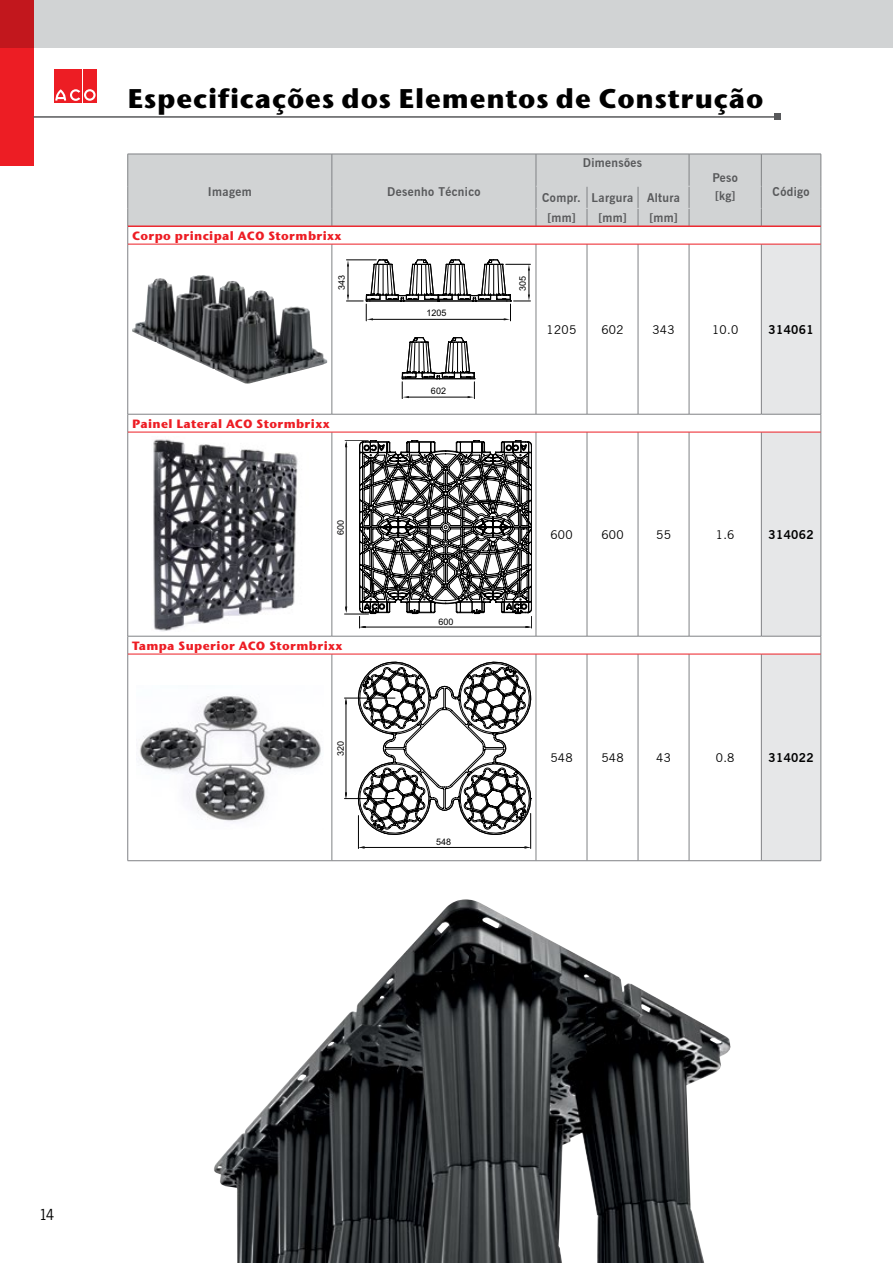
<style>
.page{position:relative;width:893px;height:1263px;background:#fff}
.page>*{position:absolute;margin:0;border:0;box-sizing:border-box;transform-origin:0 0}
.t1{font:700 27px "Stone Sans ITC Pro";letter-spacing:.03em;color:#000}
.t2{font:16.5px "News Gothic TOT";color:#000}
.t3{font:700 12px "Stone Sans ITC Pro";letter-spacing:.03em;color:#ed1d24}
.t4{font:700 12px "News Gothic BT";letter-spacing:.03em;color:#58595b}
.t5{font:12px "News Gothic BT";letter-spacing:.025em;color:#000}
.t6{font:700 12px "News Gothic BT";letter-spacing:.025em;color:#000}
.t7{font:9px "Arial";color:#000}
</style>
<div class="page">
<img style="left:214px;top:899px;width:517px;height:364px">
<svg style="left:127px;top:154px;width:695px;height:707px"></svg>
<div style="left:0;top:0;width:893px;height:47px;background:#d1d3d4"></div>
<svg style="left:0;top:0;width:34px;height:166px;background:#e01b21"></svg>
<div style="left:54px;top:69px;width:13px;height:33px;background:#ed1d24"></div>
<div style="left:69px;top:69px;width:13px;height:33px;background:#ed1d24"></div>
<div style="left:83px;top:69px;width:14px;height:33px;background:#ed1d24"></div>
<svg style="left:55px;top:89px;width:41px;height:12px"></svg>
<hr style="left:34px;top:116px;width:743px;height:2px;background:#58595b">
<svg style="left:774px;top:114px;width:6px;height:6px"></svg>
<h1 class="t1" style="left:128px;top:81px;width:637px">Especificações dos Elementos de Construção</h1>
<p class="t4" style="left:208px;top:185px;width:45px">Imagem</p>
<p class="t4" style="left:387px;top:185px;width:95px">Desenho Técnico</p>
<p class="t3" style="left:132px;top:228px;width:211px">Corpo principal ACO Stormbrixx</p>
<p class="t7" style="left:336px;top:290px;width:17px;rotate:-90deg">343</p>
<p class="t3" style="left:132px;top:415px;width:199px">Painel Lateral ACO Stormbrixx</p>
<p class="t7" style="left:427px;top:307px;width:22px">1205</p>
<p class="t7" style="left:431px;top:385px;width:17px">602</p>
<p class="t4" style="left:583px;top:156px;width:61px">Dimensões</p>
<p class="t4" style="left:712px;top:170px;width:27px">Peso</p>
<p class="t4" style="left:542px;top:190px;width:139px">Compr. Largura Altura</p>
<p class="t4" style="left:715px;top:188px;width:22px">[kg]</p>
<p class="t4" style="left:547px;top:210px;width:30px">[mm]</p>
<p class="t4" style="left:598px;top:210px;width:30px">[mm]</p>
<p class="t4" style="left:649px;top:210px;width:30px">[mm]</p>
<p class="t4" style="left:773px;top:185px;width:38px">Código</p>
<p class="t7" style="left:517px;top:291px;width:17px;rotate:-90deg">305</p>
<p class="t5" style="left:547px;top:322px;width:31px">1205</p>
<p class="t5" style="left:601px;top:322px;width:24px">602</p>
<p class="t5" style="left:652px;top:322px;width:24px">343</p>
<p class="t5" style="left:712px;top:322px;width:28px">10.0</p>
<p class="t6" style="left:768px;top:322px;width:47px">314061</p>
<p class="t7" style="left:335px;top:535px;width:17px;rotate:-90deg">600</p>
<p class="t5" style="left:550px;top:527px;width:24px">600</p>
<p class="t5" style="left:601px;top:527px;width:24px">600</p>
<p class="t5" style="left:656px;top:527px;width:16px">55</p>
<p class="t5" style="left:716px;top:527px;width:20px">1.6</p>
<p class="t6" style="left:768px;top:527px;width:47px">314062</p>
<p class="t3" style="left:132px;top:637px;width:212px">Tampa Superior ACO Stormbrixx</p>
<p class="t7" style="left:335px;top:756px;width:17px;rotate:-90deg">320</p>
<p class="t7" style="left:438px;top:616px;width:17px">600</p>
<p class="t7" style="left:436px;top:836px;width:17px">548</p>
<p class="t5" style="left:550px;top:750px;width:24px">548</p>
<p class="t5" style="left:601px;top:750px;width:24px">548</p>
<p class="t5" style="left:656px;top:750px;width:16px">43</p>
<p class="t5" style="left:716px;top:750px;width:20px">0.8</p>
<p class="t6" style="left:768px;top:750px;width:47px">314022</p>
<h2 class="t2" style="left:39px;top:1205px;width:16px">14</h2>
</div>
